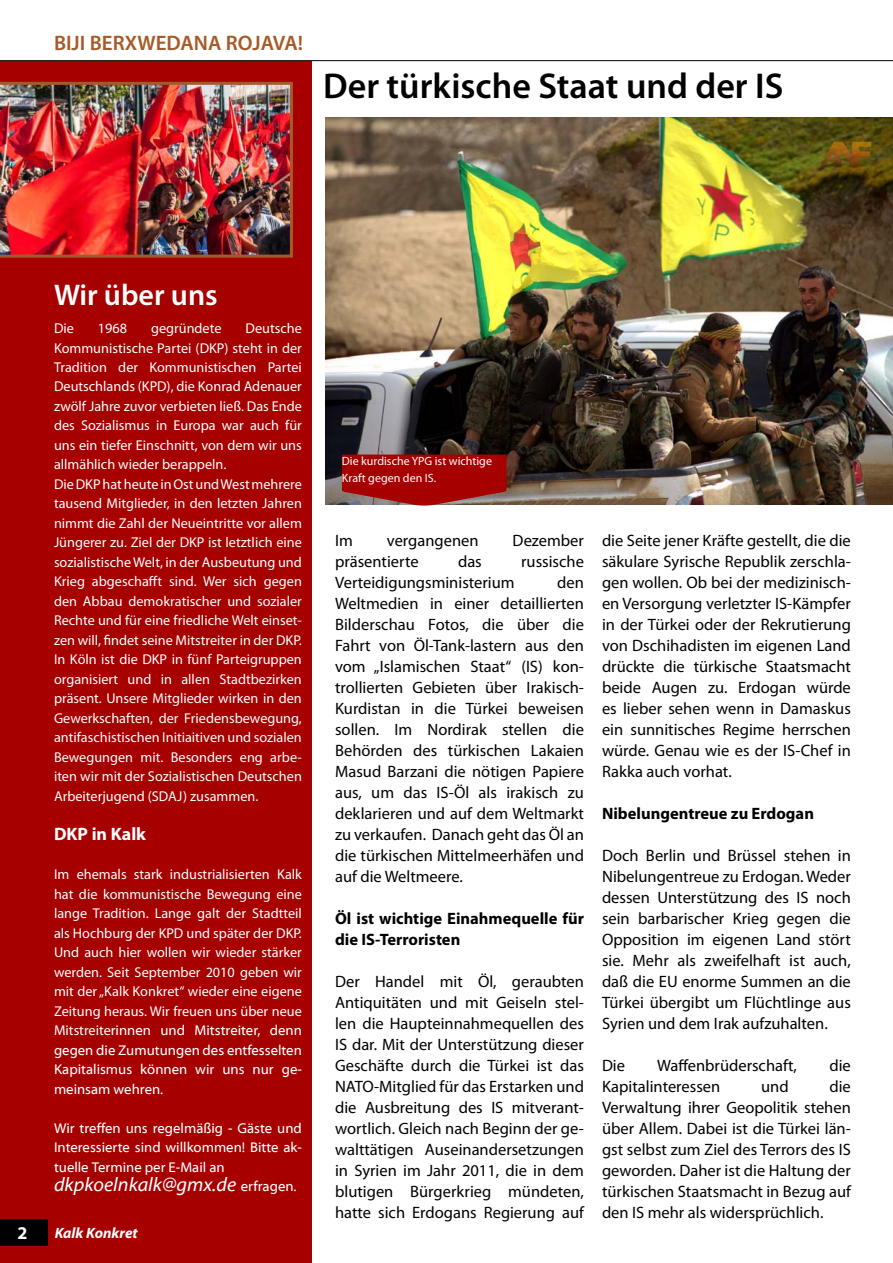
<style>
.page{position:relative;width:893px;height:1263px;background:#fff}
.page>*{position:absolute;margin:0;border:0;box-sizing:border-box;transform-origin:0 0}
.t1{font:600 36px "Myriad Pro";color:#000}
.t2{font:600 30px "Myriad Pro";color:#fff}
.t3{font:600 21px "Myriad Pro";color:#a75a29}
.t4{font:italic 19.5px "Myriad Web Pro";color:#fff}
.t5{font:700 18px "Myriad Pro";color:#fff}
.t6{font:16.5px/21px "Myriad Pro";color:#000;text-align:justify}
.t7{font:700 16.5px/21px "Myriad Pro";color:#000}
.t8{font:italic 700 15px "Myriad Pro";color:#fff}
.t9{font:14.25px/19.5px "Myriad Pro";color:#fff}
.t10{font:14.25px/19.5px "Myriad Web Pro";color:#fff;text-align:justify}
.t11{font:12px/16.5px "Myriad Pro";color:#fff}
.s1{font-family:"Myriad Pro"}
.s2{font-style:normal;font-size:14.25px}
</style>
<div class="page">
<img style="left:326px;top:117px;width:567px;height:387px">
<div style="left:0;top:24px;width:311px;height:1239px;background:#a60000"></div>
<svg style="left:0;top:24px;width:893px;height:37px"></svg>
<div style="left:0;top:1219px;width:47px;height:26px;background:#000"></div>
<img style="left:0;top:82px;width:293px;height:176px">
<svg style="left:342px;top:455px;width:164px;height:51px;background:#a31313"></svg>
<p class="t3" style="left:54px;top:29px;width:250px">BIJI BERXWEDANA ROJAVA!</p>
<h1 class="t1" style="left:323px;top:63px;width:462px">Der türkische Staat und der IS</h1>
<h2 class="t2" style="left:54px;top:276px;width:165px">Wir über uns</h2>
<p class="t9" style="left:54px;top:318px;width:249px;text-indent:192px">Deutsche Kommunistische Partei (DKP) steht in der Tradition der Kommunistischen Partei Deutschlands (KPD), die Konrad Adenauer zwölf Jahre zuvor verbieten ließ. Das Ende des Sozialismus in Europa war auch für uns ein tiefer Einschnitt, von dem wir uns allmählich wieder berappeln.<br>Die DKP hat heute in Ost und West mehrere tausend Mitglieder, in den letzten Jahren nimmt die Zahl der Neueintritte vor allem Jüngerer zu. Ziel der DKP ist letztlich eine sozialistische Welt, in der Ausbeutung und Krieg abgeschafft sind. Wer sich gegen den Abbau demokratischer und sozialer Rechte und für eine friedliche Welt einset&shy;zen will, findet seine Mitstreiter in der DKP.<br>In Köln ist die DKP in fünf Parteigruppen organisiert und in allen Stadtbezirken präsent. Unsere Mitglieder wirken in den Gewerkschaften, der Friedensbewegung, antifaschistischen Initiaitiven und sozialen Bewegungen mit. Besonders eng arbe&shy;iten wir mit der Sozialistischen Deutschen Arbeiterjugend (SDAJ) zusammen.</p>
<p class="t5" style="left:54px;top:822px;width:94px">DKP in Kalk</p>
<p class="t9" style="left:54px;top:864px;width:249px;text-align:justify">Im ehemals stark industrialisierten Kalk hat die kommunistische Bewegung eine lange Tradition. Lange galt der Stadtteil als Hochburg der KPD und später der DKP.<br>Und auch hier wollen wir wieder stärker werden. Seit September 2010 geben wir mit der „Kalk Konkret“ wieder eine eigene Zeitung heraus. Wir freuen uns über neue</p>
<p class="t10" style="left:54px;top:1021px;width:249px"><span class="s1">Mitstreite</span>rinnen und Mitstreiter, denn gegen die Zumutungen des entfesselten Kapitalismus können wir uns nur ge&shy;meinsam wehren.</p>
<p class="t10" style="left:54px;top:1118px;width:249px">Wir treffen uns regelmäßig - Gäste und Interessierte sind willkommen! Bitte ak&shy;tuelle Termine per E-Mail an</p>
<p class="t4" style="left:54px;top:1174px;width:244px">dkpkoelnkalk@gmx.de <span class="s2">erfragen.</span></p>
<p class="t9" style="left:54px;top:318px;width:21px">Die</p>
<p class="t9" style="left:98px;top:318px;width:31px">1968</p>
<p class="t9" style="left:151px;top:318px;width:72px">gegründete</p>
<p class="t5" style="left:18px;top:1221px;width:11px">2</p>
<p class="t8" style="left:55px;top:1223px;width:85px">Kalk Konkret</p>
<p class="t11" style="left:342px;top:453px;width:152px">Die kurdische YPG ist wichtige<br>Kraft gegen den IS.</p>
<p class="t6" style="left:335px;top:530px;width:19px">Im</p>
<p class="t6" style="left:387px;top:530px;width:93px">vergangenen</p>
<p class="t6" style="left:513px;top:530px;width:73px">Dezember</p>
<p class="t6" style="left:335px;top:551px;width:85px">präsentierte</p>
<p class="t6" style="left:458px;top:551px;width:25px">das</p>
<p class="t6" style="left:521px;top:551px;width:64px">russische</p>
<p class="t6" style="left:335px;top:572px;width:181px">Verteidigungsministerium</p>
<p class="t6" style="left:335px;top:572px;width:250px;text-indent:222px">den Weltmedien in einer detaillierten Bilderschau Fotos, die über die Fahrt von Öl-Tank-lastern aus den vom „Islamischen Staat“ (IS) kon&shy;trollierten Gebieten über Irakisch-Kurdistan in die Türkei beweisen sollen. Im Nordirak stellen die Behörden des türkischen Lakaien Masud Barzani die nötigen Papiere aus, um das IS-Öl als irakisch zu deklarieren und auf dem Weltmarkt zu verkaufen. Danach geht das Öl an die türkischen Mittelmeerhäfen und auf die Weltmeere.</p>
<p class="t7" style="left:335px;top:907px;width:250px">Öl ist wichtige Einahmequelle für die IS-Terroristen</p>
<p class="t6" style="left:335px;top:971px;width:250px">Der Handel mit Öl, geraubten Antiquitäten und mit Geiseln stel&shy;len die Haupteinnahmequellen des IS dar. Mit der Unterstützung dieser Geschäfte durch die Türkei ist das NATO-Mitglied für das Erstarken und die Ausbreitung des IS mitverant&shy;wortlich. Gleich nach Beginn der ge&shy;walttätigen Auseinandersetzungen in Syrien im Jahr 2011, die in dem blutigen Bürgerkrieg mündeten, hatte sich Erdogans Regierung auf</p>
<p class="t6" style="left:602px;top:530px;width:250px">die Seite jener Kräfte gestellt, die die säkulare Syrische Republik zerschla&shy;gen wollen. Ob bei der medizinisch&shy;en Versorgung verletzter IS-Kämpfer in der Türkei oder der Rekrutierung von Dschihadisten im eigenen Land drückte die türkische Staatsmacht beide Augen zu. Erdogan würde es lieber sehen wenn in Damaskus ein sunnitisches Regime herrschen würde. Genau wie es der IS-Chef in Rakka auch vorhat.</p>
<p class="t7" style="left:602px;top:803px;width:213px">Nibelungentreue zu Erdogan</p>
<p class="t6" style="left:602px;top:845px;width:250px">Doch Berlin und Brüssel stehen in Nibelungentreue zu Erdogan. Weder dessen Unterstützung des IS noch sein barbarischer Krieg gegen die Opposition im eigenen Land stört sie. Mehr als zweifelhaft ist auch, daß die EU enorme Summen an die Türkei übergibt um Flüchtlinge aus Syrien und dem Irak aufzuhalten.</p>
<p class="t6" style="left:602px;top:1055px;width:25px">Die</p>
<p class="t6" style="left:657px;top:1055px;width:141px">Waffenbrüderschaft,</p>
<p class="t6" style="left:829px;top:1055px;width:23px">die</p>
<p class="t6" style="left:602px;top:1076px;width:120px">Kapitalinteressen</p>
<p class="t6" style="left:761px;top:1076px;width:29px">und</p>
<p class="t6" style="left:602px;top:1076px;width:250px;text-indent:227px">die Verwaltung ihrer Geopolitik stehen über Allem. Dabei ist die Türkei län&shy;gst selbst zum Ziel des Terrors des IS geworden. Daher ist die Haltung der türkischen Staatsmacht in Bezug auf den IS mehr als widersprüchlich.</p>
</div>
